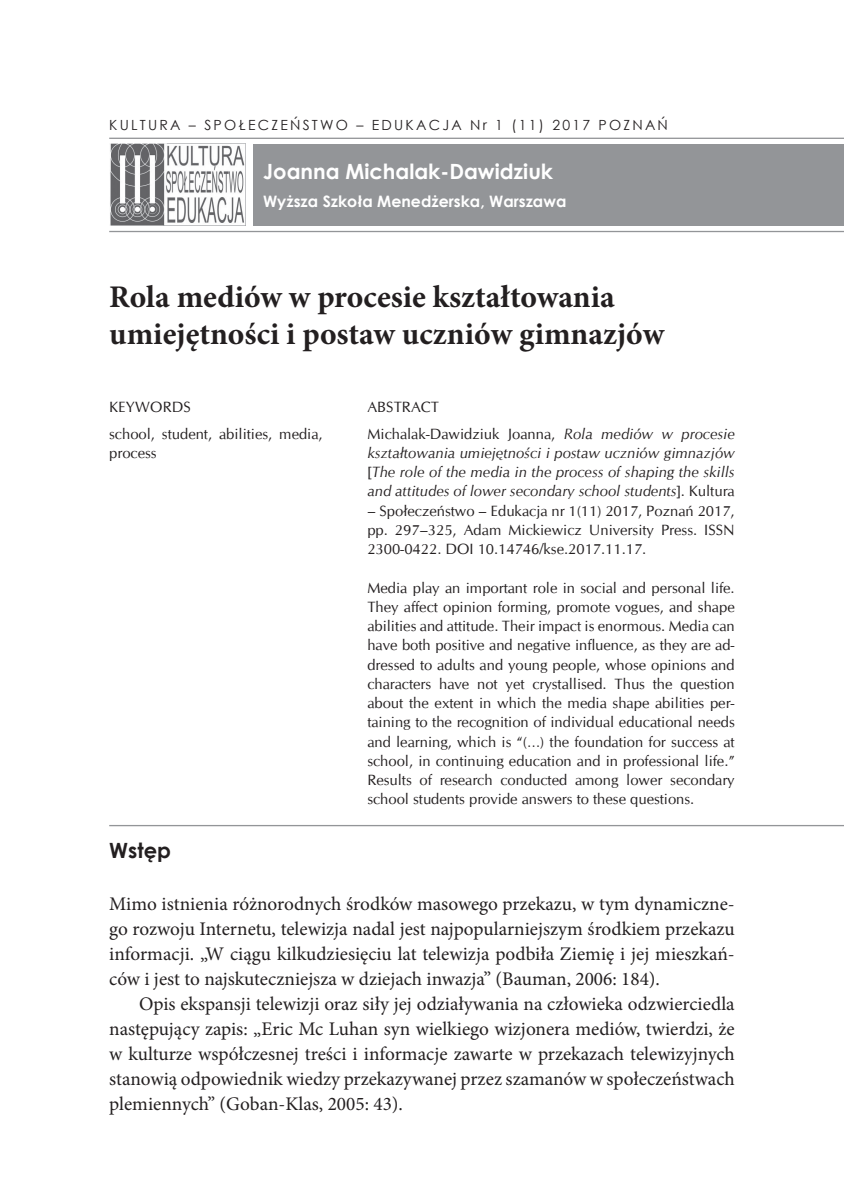
<style>
.page{position:relative;width:844px;height:1191px;background:#fff}
.page>*{position:absolute;margin:0;border:0;box-sizing:border-box;transform-origin:0 0}
.t1{font:700 31.5px/36.8px "Minion Pro";color:#231f20}
.t2{font:700 21px "Century Gothic";color:#fff}
.t3{font:700 21px "Century Gothic";color:#231f20}
.t4{font:19.25px/25px "Minion Pro";color:#231f20;text-align:justify}
.t5{font:700 15.75px "Century Gothic";color:#fff}
.t6{font:14.88px/19.2px "CG Omega";color:#231f20}
.t7{font:italic 14.88px/19.2px "CG Omega";color:#231f20;text-align:justify}
.t8{font:14px "Century Gothic";letter-spacing:.16em;color:#231f20}
.s1{font-style:italic}
.s2{font-style:normal}
</style>
<div class="page">
<div style="left:253px;top:144px;width:590px;height:82px;background:#939598"></div>
<hr style="left:109px;top:138px;width:734px;height:1px;background:#939598">
<img style="left:110px;top:144px;width:135px;height:82px">
<hr style="left:109px;top:231px;width:734px;height:1px;background:#939598">
<hr style="left:109px;top:825px;width:734px;height:1px;background:#939598">
<p class="t8" style="left:109px;top:115px;width:560px">KULTURA – SPOŁECZEŃSTWO – EDUKACJA Nr 1 (11) 2017 POZNAŃ</p>
<h2 class="t2" style="left:263px;top:155px;width:291px">Joanna Michalak-Dawidziuk</h2>
<p class="t5" style="left:263px;top:189px;width:305px">Wyższa Szkoła Menedżerska, Warszawa</p>
<h1 class="t1" style="left:109px;top:278px;width:556px">Rola mediów w procesie kształtowania umiejętności i postaw uczniów gimnazjów</h1>
<p class="t6" style="left:109px;top:394px;width:215px;line-height:26.2px">KEYWORDS<br>school, student, abilities, media,</p>
<p class="t6" style="left:109px;top:443px;width:49px">process</p>
<p class="t6" style="left:367px;top:394px;width:369px;line-height:26.2px">ABSTRACT<br>Michalak-Dawidziuk Joanna, <span class="s1">Rola mediów w procesie</span></p>
<p class="t7" style="left:367px;top:443px;width:369px">kształtowania umiejętności i postaw uczniów gimnazjów <span class="s2">[</span>The role of the media in the process of shaping the skills and attitudes of lower secondary school students<span class="s2">]. Kultura</span></p>
<p class="t6" style="left:367px;top:501px;width:369px;text-align:justify">– Społeczeństwo – Edukacja nr 1(11) 2017, Poznań 2017, pp. 297–325, Adam Mickiewicz University Press. ISSN 2300-0422. DOI 10.14746/kse.2017.11.17.</p>
<p class="t6" style="left:367px;top:578px;width:369px;text-align:justify">Media play an important role in social and personal life.<br>They affect opinion forming, promote vogues, and shape abilities and attitude. Their impact is enormous. Media can have both positive and negative influence, as they are ad&shy;dressed to adults and young people, whose opinions and characters have not yet crystallised. Thus the question about the extent in which the media shape abilities per&shy;taining to the recognition of individual educational needs and learning, which is “(…) the foundation for success at school, in continuing education and in professional life.” Results of research conducted among lower secondary school students provide answers to these questions.</p>
<h2 class="t3" style="left:109px;top:835px;width:63px">Wstęp</h2>
<p class="t4" style="left:109px;top:891px;width:627px">Mimo istnienia różnorodnych środków masowego przekazu, w tym dynamiczne&shy;go rozwoju Internetu, telewizja nadal jest najpopularniejszym środkiem przekazu informacji. „W ciągu kilkudziesięciu lat telewizja podbiła Ziemię i jej mieszkań&shy;ców i jest to najskuteczniejsza w dziejach inwazja” (Bauman, 2006: 184).</p>
<p class="t4" style="left:109px;top:991px;width:627px;text-indent:30px">Opis ekspansji telewizji oraz siły jej odziaływania na człowieka odzwierciedla następujący zapis: „Eric Mc Luhan syn wielkiego wizjonera mediów, twierdzi, że w kulturze współczesnej treści i informacje zawarte w przekazach telewizyjnych stanowią odpowiednik wiedzy przekazywanej przez szamanów w społeczeństwach plemiennych” (Goban-Klas, 2005: 43).</p>
</div>
